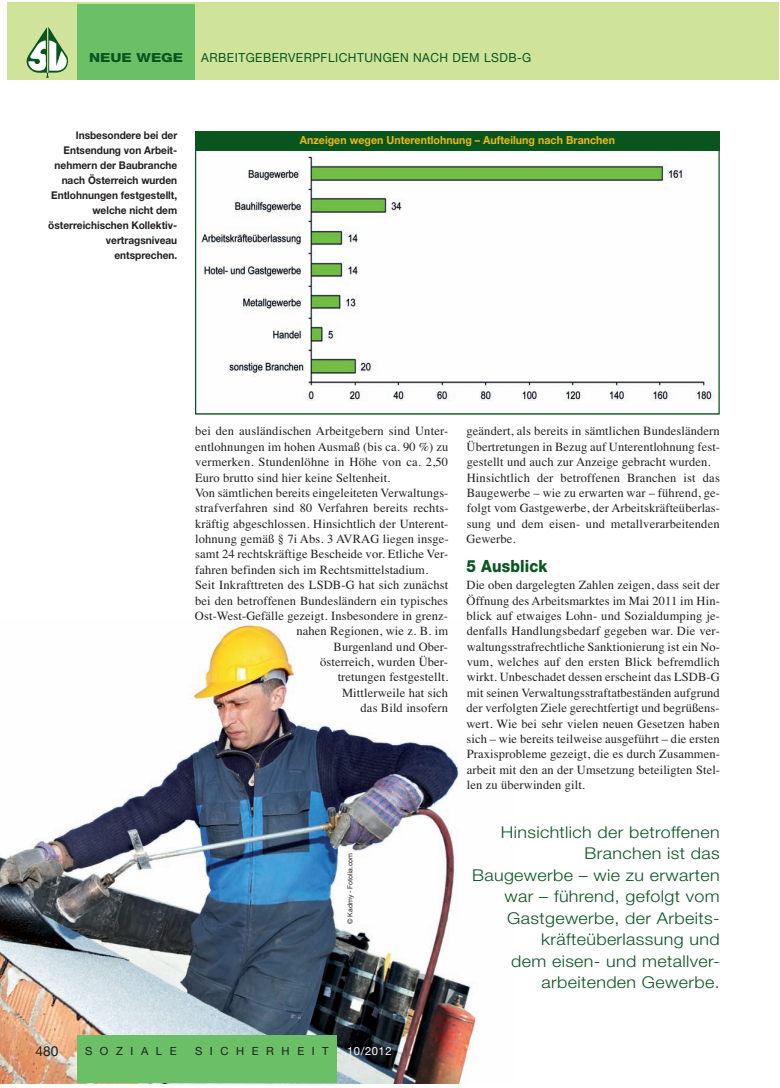
<style>
.page{position:relative;width:780px;height:1088px;background:#fff}
.page>*{position:absolute;margin:0;border:0;box-sizing:border-box;transform-origin:0 0}
.t1{font:800 16.88px "Helvetica Neue";letter-spacing:.01em;color:#08551e;scale:.9 1}
.t2{font:300 16.25px/21.5px "Helvetica Neue";letter-spacing:.02em;color:#08551e;text-align:right;scale:1.1 1}
.t3{font:13.75px "Helvetica Neue";color:#231f20}
.t4{font:12.5px/15.4px "Times";letter-spacing:.01em;color:#231f20}
.t5{font:12.5px "Helvetica Neue";letter-spacing:.04em;color:#08551e;scale:.96 1}
.t6{font:800 12.5px "Helvetica Neue";color:#08551e;scale:1.2 1}
.t7{font:11.25px "Helvetica Neue";letter-spacing:.675em;color:#231f20}
.t8{font:11.25px "Helvetica Neue";letter-spacing:.05em;color:#fff}
.t9{font:700 11.12px "Helvetica Neue";letter-spacing:.005em;color:#f2b90f;scale:.95 1}
.t10{font:700 10.62px/15px "Helvetica Neue";color:#231f20;text-align:right;scale:.95 1}
.t11{font:6.88px "Helvetica Neue";letter-spacing:-.005em;color:#231f20}
</style>
<div class="page">
<img style="left:0;top:624px;width:477px;height:459px">
<div style="left:7px;top:2px;width:772px;height:78px;background:#d0e39a"></div>
<div style="left:77px;top:4px;width:118px;height:76px;background:#6bc067"></div>
<div style="left:77px;top:1035px;width:260px;height:47px;background:#6bc067"></div>
<img style="left:27px;top:27px;width:41px;height:51px">
<img style="left:201px;top:156px;width:514px;height:245px">
<div style="left:195px;top:131px;width:524px;height:20px;background:#08551e"></div>
<p class="t6" style="left:89px;top:53px;width:80px">NEUE WEGE</p>
<p class="t5" style="left:201px;top:53px;width:345px">ARBEITGEBERVERPFLICHTUNGEN NACH DEM LSDB-G</p>
<p class="t10" style="left:48px;top:127px;width:137px">Insbesondere bei der<br>Entsendung von Arbeit&shy;nehmern der Baubranche nach Österreich wurden<br>Entlohnungen festgestellt, welche nicht dem österreichischen Kollektiv&shy;vertragsniveau entsprechen.</p>
<p class="t9" style="left:300px;top:136px;width:333px">Anzeigen wegen Unterentlohnung – Aufteilung nach Branchen</p>
<p class="t4" style="left:195px;top:423px;width:254px">bei den ausländischen Arbeitgebern sind Unter-</p>
<p class="t4" style="left:195px;top:439px;width:255px">entlohnungen im hohen Ausmaß (bis ca. 90 %) zu</p>
<p class="t4" style="left:195px;top:454px;width:254px">vermerken. Stundenlöhne in Höhe von ca. 2,50</p>
<p class="t4" style="left:195px;top:469px;width:197px">Euro brutto sind hier keine Seltenheit.</p>
<p class="t4" style="left:195px;top:485px;width:255px">Von sämtlichen bereits eingeleiteten Verwaltungs-</p>
<p class="t4" style="left:195px;top:500px;width:255px">strafverfahren sind 80 Verfahren bereits rechts-</p>
<p class="t4" style="left:195px;top:516px;width:254px">kräftig abgeschlossen. Hinsichtlich der Unterent-</p>
<p class="t4" style="left:195px;top:531px;width:255px">lohnung gemäß § 7i Abs. 3 AVRAG liegen insge-</p>
<p class="t4" style="left:195px;top:546px;width:254px">samt 24 rechtskräftige Bescheide vor. Etliche Ver-</p>
<p class="t4" style="left:195px;top:562px;width:235px">fahren befinden sich im Rechtsmittelstadium.</p>
<p class="t4" style="left:195px;top:577px;width:254px">Seit Inkrafttreten des LSDB-G hat sich zunächst</p>
<p class="t4" style="left:195px;top:592px;width:254px">bei den betroffenen Bundesländern ein typisches</p>
<p class="t4" style="left:195px;top:608px;width:255px">Ost-West-Gefälle gezeigt. Insbesondere in grenz-</p>
<p class="t4" style="left:296px;top:623px;width:153px">nahen Regionen, wie z. B. im</p>
<p class="t4" style="left:333px;top:639px;width:116px">Burgenland und Ober-</p>
<p class="t4" style="left:320px;top:654px;width:130px">österreich, wurden Über-</p>
<p class="t4" style="left:337px;top:669px;width:112px">tretungen festgestellt.</p>
<p class="t4" style="left:342px;top:685px;width:108px">Mittlerweile hat sich</p>
<p class="t4" style="left:360px;top:700px;width:89px">das Bild insofern</p>
<p class="t11" style="left:347px;top:924px;width:73px;rotate:-90deg">© Kadmy - Fotolia.com</p>
<p class="t4" style="left:466px;top:423px;width:255px">geändert, als bereits in sämtlichen Bundesländern Übertretungen in Bezug auf Unterentlohnung fest&shy;gestellt und auch zur Anzeige gebracht wurden.<br>Hinsichtlich der betroffenen Branchen ist das Baugewerbe – wie zu erwarten war – führend, ge&shy;folgt vom Gastgewerbe, der Arbeitskräfteüberlas&shy;sung und dem eisen- und metallverarbeitenden Gewerbe.</p>
<h1 class="t1" style="left:466px;top:560px;width:91px">5 Ausblick</h1>
<p class="t4" style="left:466px;top:577px;width:255px;text-align:justify">Die oben dargelegten Zahlen zeigen, dass seit der Öffnung des Arbeitsmarktes im Mai 2011 im Hin&shy;blick auf etwaiges Lohn- und Sozialdumping je&shy;denfalls Handlungsbedarf gegeben war. Die ver&shy;waltungsstrafrechtliche Sanktionierung ist ein No&shy;vum, welches auf den ersten Blick befremdlich wirkt. Unbeschadet dessen erscheint das LSDB-G mit seinen Verwaltungsstraftatbeständen aufgrund der verfolgten Ziele gerechtfertigt und begrüßens&shy;wert. Wie bei sehr vielen neuen Gesetzen haben sich – wie bereits teilweise ausgeführt – die ersten Praxisprobleme gezeigt, die es durch Zusammen&shy;arbeit mit den an der Umsetzung beteiligten Stel&shy;len zu überwinden gilt.</p>
<h2 class="t2" style="left:472px;top:821px;width:226px">Hinsichtlich der betroffenen<br>Branchen ist das<br>Baugewerbe – wie zu erwarten war – führend, gefolgt vom<br>Gastgewerbe, der Arbeits&shy;kräfteüberlassung und<br>dem eisen- und metallver&shy;arbeitenden Gewerbe.</h2>
<p class="t3" style="left:35px;top:1046px;width:24px">480</p>
<p class="t7" style="left:85px;top:1046px;width:93px">SOZIALE</p>
<p class="t7" style="left:195px;top:1046px;width:135px">SICHERHEIT</p>
<p class="t8" style="left:347px;top:1046px;width:46px">10/2012</p>
</div>
